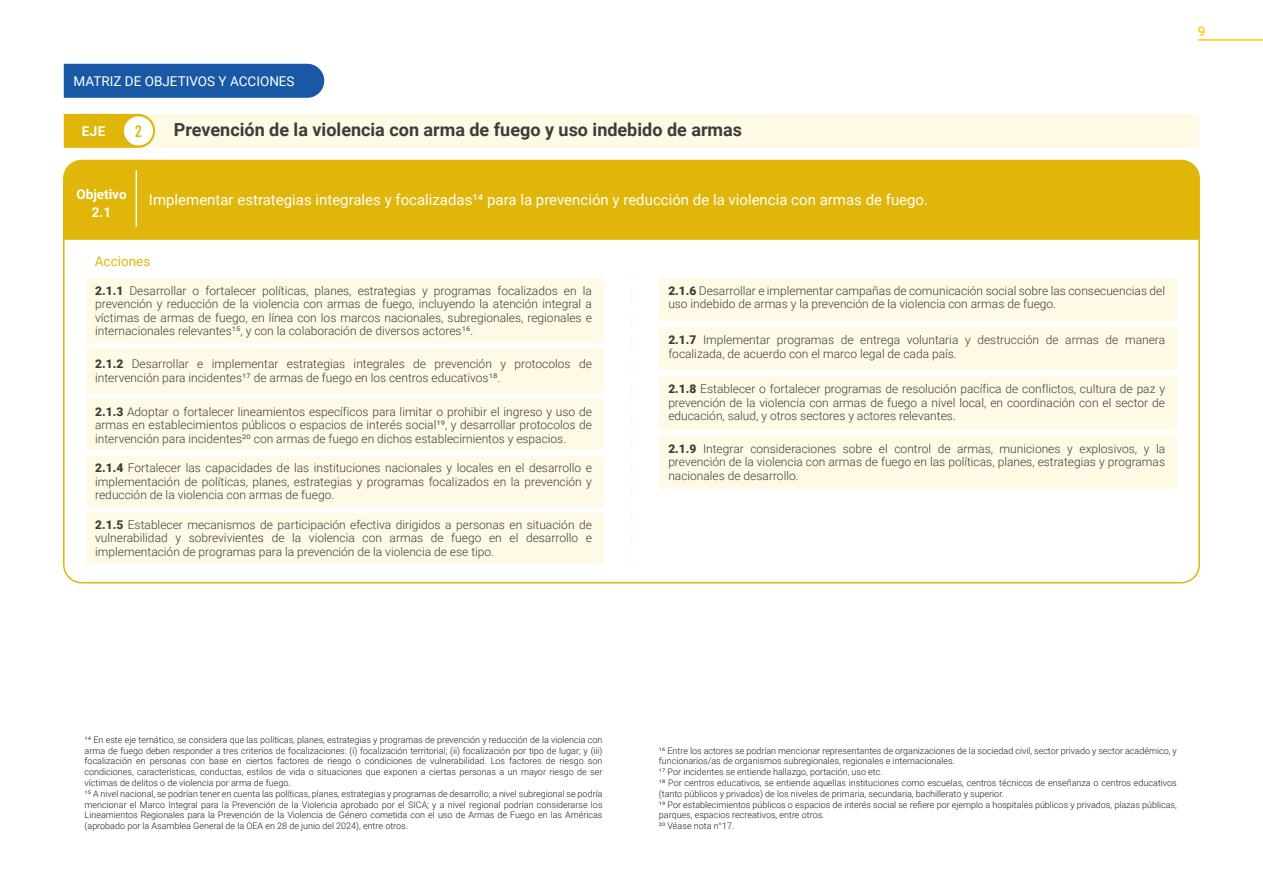
<style>
.page{position:relative;width:1263px;height:893px;background:#fff}
.page>*{position:absolute;margin:0;border:0;box-sizing:border-box;transform-origin:0 0}
.t1{font:700 18px "Roboto";color:#3c3c3b}
.t2{font:16.65px "Bebas";color:#e1b60a}
.t3{font:15px "Roboto";color:#fff}
.t4{font:13.5px "Roboto";color:#fff}
.t5{font:700 13.5px/18px "Roboto";color:#fff;text-align:center}
.t6{font:13.5px "Roboto";color:#e1b60a}
.t7{font:500 13.5px "Roboto";color:#ffcc07}
.t8{font:300 12px/13.5px "Roboto";color:#3c3c3b;text-align:justify}
.t9{font:300 9px/10.8px "Roboto";color:#1d1d1b}
.s1{font-weight:900}
</style>
<div class="page">
<div style="left:64px;top:114px;width:1135px;height:34px;background:#fffae6"></div>
<div style="left:124px;top:116px;width:29px;height:29px;background:#fff;border-radius:50%"></div>
<div style="left:64px;top:64px;width:260px;height:34px;background:#1858a5"></div>
<div style="left:64px;top:160px;width:1135px;height:80px;background:#e1b60a"></div>
<div style="left:86px;top:278px;width:518px;height:65px;background:#fffae6"></div>
<div style="left:86px;top:348px;width:518px;height:46px;background:#fffae6"></div>
<div style="left:86px;top:400px;width:518px;height:50px;background:#fffae6"></div>
<div style="left:86px;top:456px;width:518px;height:51px;background:#fffae6"></div>
<div style="left:86px;top:513px;width:518px;height:50px;background:#fffae6"></div>
<hr style="left:136px;top:170px;width:1px;height:57px;background:#fff">
<div style="left:659px;top:278px;width:518px;height:43px;background:#fffae6"></div>
<div style="left:659px;top:327px;width:518px;height:43px;background:#fffae6"></div>
<div style="left:659px;top:376px;width:518px;height:53px;background:#fffae6"></div>
<div style="left:659px;top:435px;width:518px;height:54px;background:#fffae6"></div>
<svg style="left:630px;top:289px;width:3px;height:265px"></svg>
<hr style="left:1198px;top:39px;width:65px;height:2px;background:#ffcc07">
<p class="t4" style="left:74px;top:72px;width:223px">MATRIZ DE OBJETIVOS Y ACCIONES</p>
<p class="t5" style="left:82px;top:121px;width:25px">EJE</p>
<h2 class="t2" style="left:135px;top:123px;width:8px">2</h2>
<h1 class="t1" style="left:174px;top:117px;width:570px">Prevención de la violencia con arma de fuego y uso indebido de armas</h1>
<p class="t5" style="left:76px;top:184px;width:52px">Objetivo<br>2.1</p>
<p class="t6" style="left:95px;top:252px;width:57px">Acciones</p>
<p class="t3" style="left:149px;top:190px;width:781px">Implementar estrategias integrales y focalizadas¹4 para la prevención y reducción de la violencia con armas de fuego.</p>
<p class="t8" style="left:95px;top:283px;width:498px"><span class="s1">2.1.1</span> Desarrollar o fortalecer políticas, planes, estrategias y programas focalizados en la prevención y reducción de la violencia con armas de fuego, incluyendo la atención integral a víctimas de armas de fuego, en línea con los marcos nacionales, subregionales, regionales e internacionales relevantes¹5, y con la colaboración de diversos actores¹6.</p>
<p class="t8" style="left:95px;top:357px;width:498px"><span class="s1">2.1.2</span> Desarrollar e implementar estrategias integrales de prevención y protocolos de intervención para incidentes¹7 de armas de fuego en los centros educativos¹8.</p>
<p class="t8" style="left:95px;top:404px;width:498px"><span class="s1">2.1.3</span> Adoptar o fortalecer lineamientos específicos para limitar o prohibir el ingreso y uso de armas en establecimientos públicos o espacios de interés social¹9, y desarrollar protocolos de intervención para incidentes²0 con armas de fuego en dichos establecimientos y espacios.</p>
<p class="t8" style="left:95px;top:461px;width:498px"><span class="s1">2.1.4</span> Fortalecer las capacidades de las instituciones nacionales y locales en el desarrollo e implementación de políticas, planes, estrategias y programas focalizados en la prevención y reducción de la violencia con armas de fuego.</p>
<p class="t8" style="left:95px;top:517px;width:498px"><span class="s1">2.1.5</span> Establecer mecanismos de participación efectiva dirigidos a personas en situación de vulnerabilidad y sobrevivientes de la violencia con armas de fuego en el desarrollo e implementación de programas para la prevención de la violencia de ese tipo.</p>
<p class="t8" style="left:668px;top:283px;width:498px"><span class="s1">2.1.6</span> Desarrollar e implementar campañas de comunicación social sobre las consecuencias del uso indebido de armas y la prevención de la violencia con armas de fuego.</p>
<p class="t8" style="left:668px;top:333px;width:498px"><span class="s1">2.1.7</span> Implementar programas de entrega voluntaria y destrucción de armas de manera focalizada, de acuerdo con el marco legal de cada país.</p>
<p class="t8" style="left:668px;top:382px;width:498px"><span class="s1">2.1.8</span> Establecer o fortalecer programas de resolución pacífica de conflictos, cultura de paz y prevención de la violencia con armas de fuego a nivel local, en coordinación con el sector de educación, salud, y otros sectores y actores relevantes.</p>
<p class="t8" style="left:668px;top:441px;width:498px"><span class="s1">2.1.9</span> Integrar consideraciones sobre el control de armas, municiones y explosivos, y la prevención de la violencia con armas de fuego en las políticas, planes, estrategias y programas nacionales de desarrollo.</p>
<p class="t7" style="left:1198px;top:22px;width:9px">9</p>
<p class="t9" style="left:85px;top:734px;width:519px">¹4 En este eje temático, se considera que las políticas, planes, estrategias y programas de prevención y reducción de la violencia con arma de fuego deben responder a tres criterios de focalizaciones: (i) focalización territorial; (ii) focalización por tipo de lugar; y (iii) focalización en personas con base en ciertos factores de riesgo o condiciones de vulnerabilidad. Los factores de riesgo son condiciones, características, conductas, estilos de vida o situaciones que exponen a ciertas personas a un mayor riesgo de ser víctimas de delitos o de violencia por arma de fuego.<br>¹5 A nivel nacional, se podrían tener en cuenta las políticas, planes, estrategias y programas de desarrollo; a nivel subregional se podría mencionar el Marco Integral para la Prevención de la Violencia aprobado por el SICA; y a nivel regional podrían considerarse los Lineamientos Regionales para la Prevención de la Violencia de Género cometida con el uso de Armas de Fuego en las Américas (aprobado por la Asamblea General de la OEA en 28 de junio del 2024), entre otros.</p>
<p class="t9" style="left:659px;top:745px;width:519px">¹6 Entre los actores se podrían mencionar representantes de organizaciones de la sociedad civil, sector privado y sector académico, y funcionarios/as de organismos subregionales, regionales e internacionales.<br>¹7 Por incidentes se entiende hallazgo, portación, uso etc.<br>¹8 Por centros educativos, se entiende aquellas instituciones como escuelas, centros técnicos de enseñanza o centros educativos (tanto públicos y privados) de los niveles de primaria, secundaria, bachillerato y superior.<br>¹9 Por establecimientos públicos o espacios de interés social se refiere por ejemplo a hospitales públicos y privados, plazas públicas, parques, espacios recreativos, entre otros.<br>²0 Véase nota n°17.</p>
</div>
